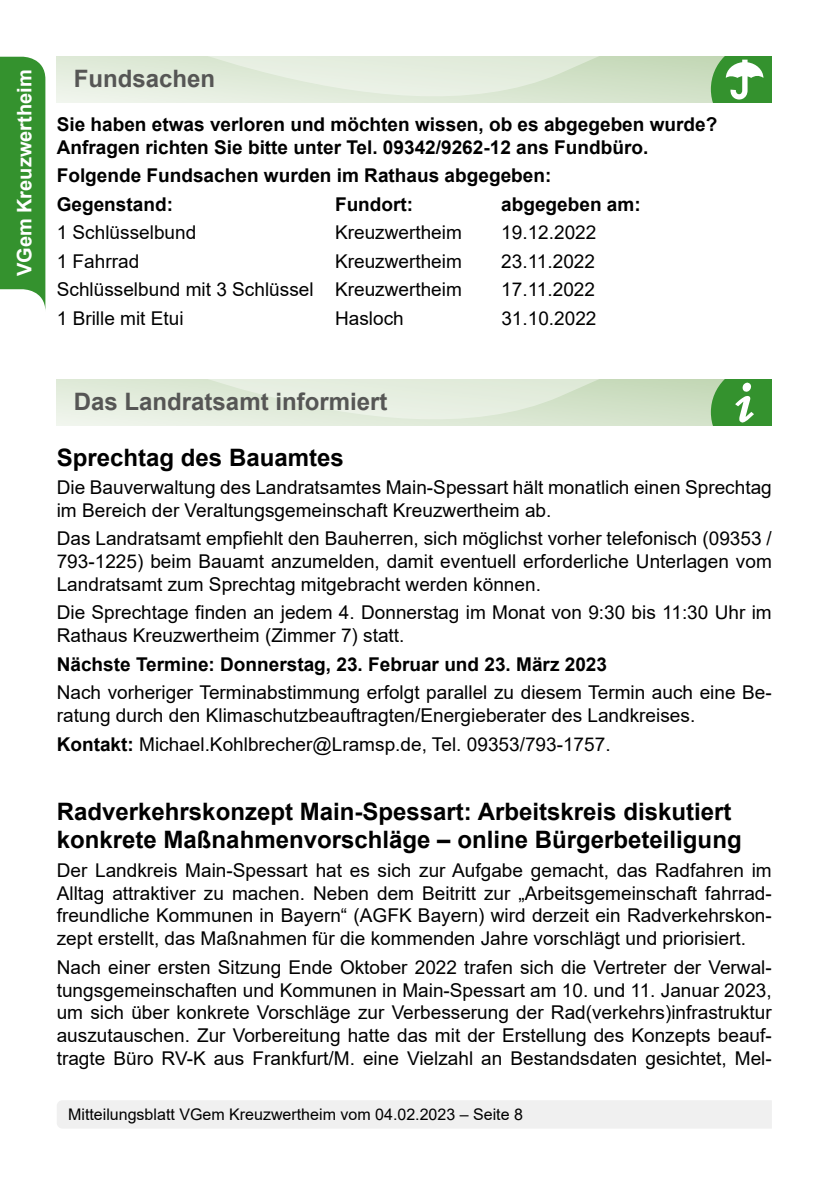
<style>
.page{position:relative;width:840px;height:1191px;background:#fff}
.page>*{position:absolute;margin:0;border:0;box-sizing:border-box;transform-origin:0 0}
.t1{font:700 24px/28.8px "Arial";color:#000}
.t2{font:700 24px "Arial";color:#565655}
.t3{font:700 20px "Arial";color:#fff}
.t4{font:19px/22.8px "Arial";color:#000}
.t5{font:700 19px/22.8px "Arial";color:#000}
.t6{font:16px "Arial";color:#000}
.s1{font-weight:700}
</style>
<div class="page">
<div style="left:57px;top:1100px;width:714px;height:28px;background:#f0f0f0"></div>
<svg style="left:57px;top:57px;width:714px;height:45px;background:#d5e4ce"></svg>
<svg style="left:57px;top:380px;width:714px;height:45px;background:#d3e3cc"></svg>
<svg style="left:0;top:57px;width:45px;height:250px;background:#42993c"></svg>
<p class="t3" style="left:10px;top:276px;width:208px;rotate:-90deg">VGem Kreuzwertheim</p>
<p class="t2" style="left:74px;top:62px;width:143px">Fundsachen</p>
<p class="t5" style="left:57px;top:113px;width:661px">Sie haben etwas verloren und möchten wissen, ob es abgegeben wurde?<br>Anfragen richten Sie bitte unter Tel. 09342/9262-12 ans Fundbüro.</p>
<p class="t5" style="left:57px;top:161px;width:496px;line-height:28.4px">Folgende Fundsachen wurden im Rathaus abgegeben:<br>Gegenstand:</p>
<p class="t5" style="left:335px;top:193px;width:80px">Fundort:</p>
<p class="t5" style="left:501px;top:193px;width:141px">abgegeben am:</p>
<p class="t4" style="left:57px;top:221px;width:141px">1 Schlüsselbund</p>
<p class="t4" style="left:335px;top:221px;width:128px">Kreuzwertheim</p>
<p class="t4" style="left:501px;top:221px;width:97px">19.12.2022</p>
<p class="t4" style="left:57px;top:249px;width:84px">1 Fahrrad</p>
<p class="t4" style="left:335px;top:249px;width:128px">Kreuzwertheim</p>
<p class="t4" style="left:501px;top:249px;width:95px">23.11.2022</p>
<p class="t4" style="left:57px;top:278px;width:406px">Schlüsselbund mit 3 Schlüssel Kreuzwertheim</p>
<p class="t4" style="left:501px;top:278px;width:95px">17.11.2022</p>
<p class="t4" style="left:57px;top:306px;width:128px">1 Brille mit Etui</p>
<p class="t4" style="left:335px;top:306px;width:70px">Hasloch</p>
<p class="t4" style="left:501px;top:306px;width:97px">31.10.2022</p>
<p class="t2" style="left:74px;top:385px;width:315px">Das Landratsamt informiert</p>
<p class="t1" style="left:57px;top:443px;width:288px">Sprechtag des Bauamtes</p>
<p class="t4" style="left:57px;top:476px;width:716px">Die Bauverwaltung des Landratsamtes Main-Spessart hält monatlich einen Sprechtag im Bereich der Veraltungsgemeinschaft Kreuzwertheim ab.</p>
<p class="t4" style="left:57px;top:527px;width:716px;text-align:justify">Das Landratsamt empfiehlt den Bauherren, sich möglichst vorher telefonisch (09353 / 793-1225) beim Bauamt anzumelden, damit eventuell erforderliche Unterlagen vom Landratsamt zum Sprechtag mitgebracht werden können.</p>
<p class="t4" style="left:57px;top:601px;width:716px">Die Sprechtage finden an jedem 4. Donnerstag im Monat von 9:30 bis 11:30 Uhr im<br>Rathaus Kreuzwertheim (Zimmer 7) statt.</p>
<p class="t5" style="left:57px;top:653px;width:551px">Nächste Termine: Donnerstag, 23. Februar und 23. März 2023</p>
<p class="t4" style="left:57px;top:681px;width:715px">Nach vorheriger Terminabstimmung erfolgt parallel zu diesem Termin auch eine Be&shy;ratung durch den Klimaschutzbeauftragten/Energieberater des Landkreises.</p>
<p class="t4" style="left:57px;top:732px;width:555px"><span class="s1">Kontakt:</span> Michael.Kohlbrecher@Lramsp.de, Tel. 09353/793-1757.</p>
<p class="t1" style="left:57px;top:797px;width:686px">Radverkehrskonzept Main-Spessart: Arbeitskreis diskutiert konkrete Maßnahmenvorschläge – online Bürgerbeteiligung</p>
<p class="t4" style="left:57px;top:858px;width:716px;text-align:justify">Der Landkreis Main-Spessart hat es sich zur Aufgabe gemacht, das Radfahren im Alltag attraktiver zu machen. Neben dem Beitritt zur „Arbeitsgemeinschaft fahrrad&shy;freundliche Kommunen in Bayern“ (AGFK Bayern) wird derzeit ein Radverkehrskon&shy;zept erstellt, das Maßnahmen für die kommenden Jahre vorschlägt und priorisiert.</p>
<p class="t4" style="left:57px;top:955px;width:716px;text-align:justify">Nach einer ersten Sitzung Ende Oktober 2022 trafen sich die Vertreter der Verwal&shy;tungsgemeinschaften und Kommunen in Main-Spessart am 10. und 11. Januar 2023, um sich über konkrete Vorschläge zur Verbesserung der Rad(verkehrs)infrastruktur auszutauschen. Zur Vorbereitung hatte das mit der Erstellung des Konzepts beauf&shy;tragte Büro RV-K aus Frankfurt/M. eine Vielzahl an Bestandsdaten gesichtet, Mel-</p>
<p class="t6" style="left:68px;top:1103px;width:456px">Mitteilungsblatt VGem Kreuzwertheim vom 04.02.2023 – Seite 8</p>
</div>
